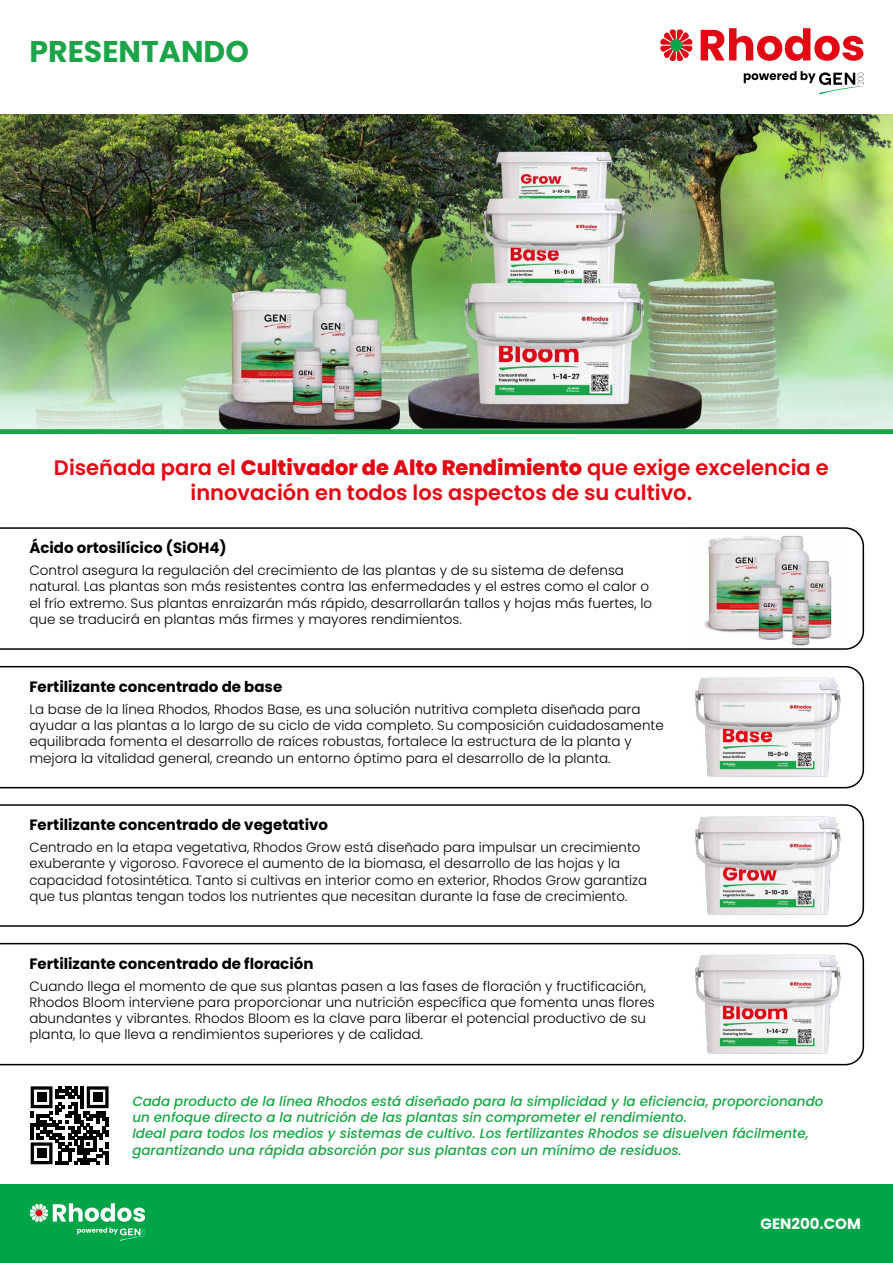
<style>
.page{position:relative;width:893px;height:1263px;background:#fff}
.page>*{position:absolute;margin:0;border:0;box-sizing:border-box;transform-origin:0 0}
.t1{font:700 30px "Poppins";color:#00a547}
.t2{font:700 30px "Poppins";color:#1ba548}
.t3{font:600 21px/25.2px "Poppins";color:#e30613;text-align:center}
.t4{font:700 15px "Poppins";color:#000}
.t5{font:700 15px "Poppins";color:#fff}
.t6{font:300 13.5px/16.2px "Poppins";color:#000}
.t7{font:italic 500 13.5px/16.2px "Poppins";color:#1ca548}
.t8{font:italic 500 13.5px/16.2px "Poppins";color:#00a547}
.s1{font-weight:800}
</style>
<div class="page">
<div style="left:0;top:1184px;width:893px;height:79px;background:#00a547"></div>
<svg style="left:29px;top:1203px;width:116px;height:38px"></svg>
<svg style="left:701px;top:28px;width:162px;height:33px"></svg>
<svg style="left:660px;top:29px;width:33px;height:32px"></svg>
<div style="left:670px;top:39px;width:12px;height:12px;background:#00a547;border-radius:50%"></div>
<svg style="left:744px;top:71px;width:119px;height:23px"></svg>
<img style="left:0;top:115px;width:893px;height:319px">
<svg style="left:31px;top:1086px;width:78px;height:78px"></svg>
<div style="left:37px;top:1092px;width:9px;height:10px;background:#000"></div>
<div style="left:93px;top:1092px;width:9px;height:10px;background:#000"></div>
<div style="left:37px;top:1149px;width:9px;height:9px;background:#000"></div>
<svg style="left:0;top:527px;width:864px;height:123px"></svg>
<svg style="left:0;top:804px;width:861px;height:123px"></svg>
<svg style="left:0;top:666px;width:860px;height:122px"></svg>
<svg style="left:0;top:943px;width:860px;height:122px"></svg>
<img style="left:669px;top:673px;width:196px;height:108px">
<img style="left:669px;top:811px;width:196px;height:108px">
<img style="left:669px;top:950px;width:196px;height:108px">
<h1 class="t1" style="left:30px;top:24px;width:214px">INTRODUCING</h1>
<h1 class="t2" style="left:29px;top:34px;width:221px">PRESENTANDO</h1>
<h2 class="t3" style="left:54px;top:455px;width:776px">Diseñada para el <span class="s1">Cultivador de Alto Rendimiento</span> que exige excelencia e innovación en todos los aspectos de su cultivo.</h2>
<p class="t4" style="left:29px;top:539px;width:199px">Ácido ortosilícico (SiOH4)</p>
<p class="t6" style="left:29px;top:562px;width:624px">Control asegura la regulación del crecimiento de las plantas y de su sistema de defensa natural. Las plantas son más resistentes contra las enfermedades y el estres como el calor o el frío extremo. Sus plantas enraizarán más rápido, desarrollarán tallos y hojas más fuertes, lo que se traducirá en plantas más firmes y mayores rendimientos.</p>
<p class="t4" style="left:30px;top:540px;width:195px">Orth Silicic acid (SiOH4)</p>
<p class="t6" style="left:30px;top:562px;width:614px;text-indent:53px">ensures the regulation of the growth f the plants and th ir natural defenc system.<br>Plants are more re i tant again t disea es and di tresses such a extreme heat and cold.<br>Your plants will root faster, develop stronger stems and leaves, which will result in firmer plants and bigger yields.</p>
<p class="t4" style="left:29px;top:678px;width:254px">Fertilizante concentrado de base</p>
<p class="t6" style="left:29px;top:701px;width:636px">La base de la línea Rhodos, Rhodos Base, es una solución nutritiva completa diseñada para ayudar a las plantas a lo largo de su ciclo de vida completo. Su composición cuidadosamente equilibrada fomenta el desarrollo de raíces robustas, fortalece la estructura de la planta y mejora la vitalidad general, creando un entorno óptimo para el desarrollo de la planta.</p>
<p class="t4" style="left:30px;top:679px;width:218px">Concentrated base fertilis r</p>
<p class="t6" style="left:30px;top:701px;width:574px">The foundation of the Rh dos line, Rhodos Base is a comprehensive nutrient solution tailored to su port pl nts througho t the plants entire life cycle. Its carefully balanced composition encourages robust root dev lopment, trengthens plant str ctur , nd enhances overall vitality, creating an optimal environment for plant development.</p>
<p class="t4" style="left:29px;top:816px;width:300px">Fertilizante concentrado de vegetativo</p>
<p class="t6" style="left:29px;top:839px;width:619px">Centrado en la etapa vegetativa, Rhodos Grow está diseñado para impulsar un crecimiento exuberante y vigoroso. Favorece el aumento de la biomasa, el desarrollo de las hojas y la capacidad fotosintética. Tanto si cultivas en interior como en exterior, Rhodos Grow garantiza que tus plantas tengan todos los nutrientes que necesitan durante la fase de crecimiento.</p>
<p class="t4" style="left:30px;top:817px;width:264px">Concentrated vegetative f rtiliser</p>
<p class="t6" style="left:30px;top:840px;width:592px">Focused on the vegetative stage of plant development, Rhodos Grow is engineered to prop l lush and vigorous growth. Support increased biom ss, leaf development, and photosynthetic capacity. Whether you're cultivating in or outdoors, Rhod s Grow ensures your plants h ve all the nutrient they ne d d ring the growth phase.</p>
<p class="t4" style="left:29px;top:955px;width:286px">Fertilizante concentrado de floración</p>
<p class="t6" style="left:29px;top:978px;width:627px">Cuando llega el momento de que sus plantas pasen a las fases de floración y fructificación, Rhodos Bloom interviene para proporcionar una nutrición específica que fomenta unas flores abundantes y vibrantes. Rhodos Bloom es la clave para liberar el potencial productivo de su planta, lo que lleva a rendimientos superiores y de calidad.</p>
<p class="t4" style="left:30px;top:955px;width:253px">Concentrated flowe ing ferti iser</p>
<p class="t6" style="left:30px;top:977px;width:599px">When it's time for your plants to transition to the flowering and fruiting stages, Rhodos Bloom steps in to provide t geted nutrition that promotes abundant and vibrant flowers.<br>Rhodos Bloom is the k y to unlocking your plant's productive potential, leading to superior yields and qua ity.</p>
<p class="t7" style="left:132px;top:1093px;width:693px">Cada producto de la línea Rhodos está diseñado para la simplicidad y la eficiencia, proporcionando un enfoque directo a la nutrición de las plantas sin comprometer el rendimiento.<br>Ideal para todos los medios y sistemas de cultivo. Los fertilizantes Rhodos se disuelven fácilmente, garantizando una rápida absorción por sus plantas con un mínimo de residuos.</p>
<p class="t8" style="left:127px;top:1094px;width:698px">Each product in the Rhodos line is d igned for simplicity and efficienc , providing a straightforwar approach to plant nutrition without compromising on perfor ance.<br>Ideal for all growing mediums and systems. Rhodos fertilisers dissolve easily, en ring a rapid up ake by your plants with minimal waste.</p>
<p class="t5" style="left:761px;top:1215px;width:102px">GEN200.COM</p>
</div>
